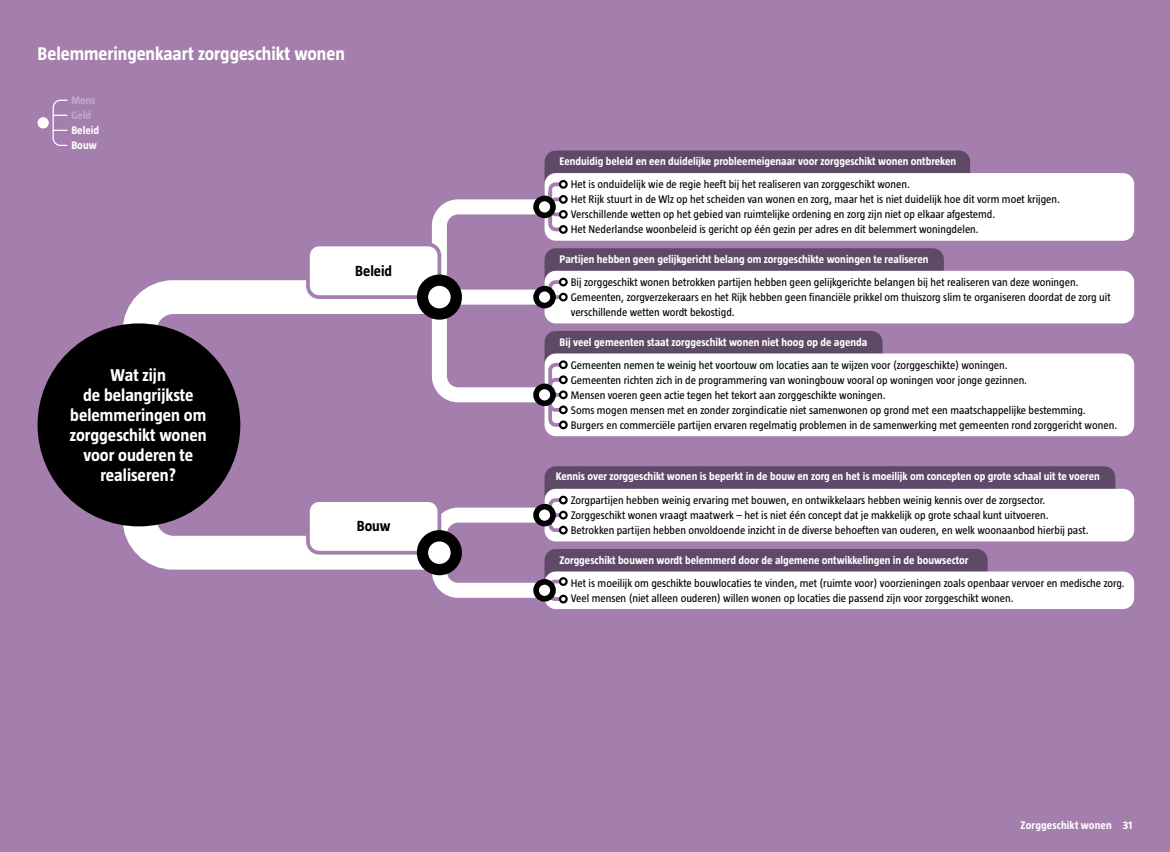
<style>
.page{position:relative;width:1170px;height:852px;background:#fff}
.page>*{position:absolute;margin:0;border:0;box-sizing:border-box;transform-origin:0 0}
.t1{font:700 18.75px "Taz";color:#fff}
.t2{font:700 17.5px/20px "Taz";color:#fff;text-align:center}
.t3{font:700 15px "Taz";color:#000}
.t4{font:11.25px/15px "Taz";color:#000}
.t5{font:700 11.25px/15px "Taz";color:#fff}
.t6{font:700 11.25px/15px "Taz";color:#c0a8c8}
</style>
<div class="page">
<div style="left:0;top:0;width:1170px;height:851px;background:#a47fad"></div>
<svg style="left:128px;top:280px;width:292px;height:28px;background:#f8f6f9"></svg>
<svg style="left:106px;top:308px;width:318px;height:262px"></svg>
<div style="left:545px;top:150px;width:425px;height:72px;background:#5e4967;border-radius:11px"></div>
<div style="left:545px;top:248px;width:399px;height:71px;background:#5e4967;border-radius:11px"></div>
<div style="left:545px;top:331px;width:338px;height:71px;background:#5e4967;border-radius:11px"></div>
<div style="left:545px;top:173px;width:589px;height:68px;background:#fff;border-radius:11px"></div>
<div style="left:545px;top:271px;width:589px;height:52px;background:#fff;border-radius:11px"></div>
<div style="left:545px;top:353px;width:589px;height:83px;background:#fff;border-radius:11px"></div>
<div style="left:308px;top:244px;width:131px;height:53px;background:#fff;border-radius:11px"></div>
<div style="left:306px;top:242px;width:135px;height:57px;border:4px solid #a47fad;border-radius:11px"></div>
<div style="left:308px;top:500px;width:131px;height:52px;background:#fff;border-radius:11px"></div>
<div style="left:306px;top:498px;width:135px;height:56px;border:4px solid #a47fad;border-radius:11px"></div>
<div style="left:545px;top:548px;width:443px;height:53px;background:#5e4967;border-radius:11px"></div>
<div style="left:545px;top:571px;width:589px;height:38px;background:#fff;border-radius:11px"></div>
<div style="left:545px;top:466px;width:570px;height:71px;background:#5e4967;border-radius:11px"></div>
<div style="left:545px;top:488px;width:589px;height:53px;background:#fff;border-radius:11px"></div>
<svg style="left:424px;top:180px;width:143px;height:248px"></svg>
<svg style="left:424px;top:496px;width:143px;height:109px"></svg>
<div style="left:536px;top:198px;width:17px;height:17px;background:#fff;border-radius:50%"></div>
<div style="left:533px;top:195px;width:23px;height:23px;border:6px solid #000;border-radius:50%"></div>
<div style="left:536px;top:506px;width:17px;height:17px;background:#fff;border-radius:50%"></div>
<div style="left:533px;top:503px;width:23px;height:23px;border:6px solid #000;border-radius:50%"></div>
<div style="left:536px;top:386px;width:17px;height:17px;background:#fff;border-radius:50%"></div>
<div style="left:533px;top:383px;width:23px;height:23px;border:6px solid #000;border-radius:50%"></div>
<div style="left:536px;top:581px;width:17px;height:17px;background:#fff;border-radius:50%"></div>
<div style="left:533px;top:579px;width:23px;height:22px;border:6px solid #000;border-radius:50%"></div>
<div style="left:536px;top:288px;width:17px;height:17px;background:#fff;border-radius:50%"></div>
<div style="left:533px;top:286px;width:23px;height:22px;border:6px solid #000;border-radius:50%"></div>
<div style="left:560px;top:181px;width:7px;height:6px;background:#fff;border-radius:50%"></div>
<div style="left:559px;top:180px;width:9px;height:9px;border:2px solid #000;border-radius:50%"></div>
<div style="left:560px;top:196px;width:7px;height:6px;background:#fff;border-radius:50%"></div>
<div style="left:559px;top:195px;width:9px;height:9px;border:2px solid #000;border-radius:50%"></div>
<div style="left:559px;top:277px;width:9px;height:9px;border:2px solid #000;border-radius:50%"></div>
<div style="left:559px;top:292px;width:9px;height:9px;border:2px solid #000;border-radius:50%"></div>
<div style="left:560px;top:578px;width:7px;height:6px;background:#fff;border-radius:50%"></div>
<div style="left:559px;top:577px;width:9px;height:8px;border:2px solid #000;border-radius:50%"></div>
<div style="left:560px;top:361px;width:7px;height:7px;background:#fff;border-radius:50%"></div>
<div style="left:559px;top:360px;width:9px;height:9px;border:2px solid #000;border-radius:50%"></div>
<div style="left:560px;top:376px;width:7px;height:7px;background:#fff;border-radius:50%"></div>
<div style="left:559px;top:375px;width:9px;height:9px;border:2px solid #000;border-radius:50%"></div>
<div style="left:560px;top:211px;width:7px;height:7px;background:#fff;border-radius:50%"></div>
<div style="left:559px;top:210px;width:9px;height:9px;border:2px solid #000;border-radius:50%"></div>
<div style="left:560px;top:226px;width:7px;height:7px;background:#fff;border-radius:50%"></div>
<div style="left:559px;top:225px;width:9px;height:9px;border:2px solid #000;border-radius:50%"></div>
<div style="left:559px;top:594px;width:9px;height:9px;border:2px solid #000;border-radius:50%"></div>
<div style="left:560px;top:391px;width:7px;height:7px;background:#fff;border-radius:50%"></div>
<div style="left:559px;top:390px;width:9px;height:9px;border:2px solid #000;border-radius:50%"></div>
<div style="left:560px;top:406px;width:7px;height:7px;background:#fff;border-radius:50%"></div>
<div style="left:559px;top:405px;width:9px;height:9px;border:2px solid #000;border-radius:50%"></div>
<div style="left:560px;top:421px;width:7px;height:7px;background:#fff;border-radius:50%"></div>
<div style="left:559px;top:420px;width:9px;height:9px;border:2px solid #000;border-radius:50%"></div>
<svg style="left:422px;top:280px;width:34px;height:34px"></svg>
<div style="left:417px;top:274px;width:45px;height:45px;border:11px solid #000;border-radius:50%"></div>
<svg style="left:422px;top:535px;width:34px;height:34px"></svg>
<div style="left:417px;top:530px;width:45px;height:45px;border:11px solid #000;border-radius:50%"></div>
<div style="left:559px;top:495px;width:9px;height:9px;border:2px solid #000;border-radius:50%"></div>
<div style="left:559px;top:510px;width:9px;height:9px;border:2px solid #000;border-radius:50%"></div>
<div style="left:559px;top:525px;width:9px;height:9px;border:2px solid #000;border-radius:50%"></div>
<div style="left:38px;top:323px;width:202px;height:203px;background:#000;border-radius:50%"></div>
<div style="left:38px;top:117px;width:11px;height:11px;background:#fff;border-radius:50%"></div>
<svg style="left:52px;top:99px;width:16px;height:47px"></svg>
<h1 class="t1" style="left:38px;top:43px;width:309px">Belemmeringenkaart zorggeschikt wonen</h1>
<p class="t6" style="left:71px;top:92px;width:26px">Mens<br>Geld</p>
<p class="t5" style="left:71px;top:122px;width:29px">Beleid<br>Bouw</p>
<h2 class="t2" style="left:70px;top:364px;width:138px">Wat zijn<br>de belangrijkste belemmeringen om zorggeschikt wonen voor ouderen te realiseren?</h2>
<h3 class="t3" style="left:355px;top:262px;width:38px">Beleid</h3>
<h3 class="t3" style="left:357px;top:517px;width:35px">Bouw</h3>
<p class="t5" style="left:560px;top:153px;width:398px">Eenduidig beleid en een duidelijke probleemeigenaar voor zorggeschikt wonen ontbreken</p>
<p class="t4" style="left:571px;top:177px;width:491px">Het is onduidelijk wie de regie heeft bij het realiseren van zorggeschikt wonen.<br>Het Rijk stuurt in de Wlz op het scheiden van wonen en zorg, maar het is niet duidelijk hoe dit vorm moet krijgen.<br>Verschillende wetten op het gebied van ruimtelijke ordening en zorg zijn niet op elkaar afgestemd.<br>Het Nederlandse woonbeleid is gericht op één gezin per adres en dit belemmert woningdelen.</p>
<p class="t5" style="left:560px;top:252px;width:370px">Partijen hebben geen gelijkgericht belang om zorggeschikte woningen te realiseren</p>
<p class="t4" style="left:571px;top:274px;width:541px">Bij zorggeschikt wonen betrokken partijen hebben geen gelijkgerichte belangen bij het realiseren van deze woningen.<br>Gemeenten, zorgverzekeraars en het Rijk hebben geen financiële prikkel om thuiszorg slim te organiseren doordat de zorg uit verschillende wetten wordt bekostigd.</p>
<p class="t5" style="left:560px;top:334px;width:309px">Bij veel gemeenten staat zorggeschikt wonen niet hoog op de agenda</p>
<p class="t4" style="left:571px;top:357px;width:548px">Gemeenten nemen te weinig het voortouw om locaties aan te wijzen voor (zorggeschikte) woningen.<br>Gemeenten richten zich in de programmering van woningbouw vooral op woningen voor jonge gezinnen.<br>Mensen voeren geen actie tegen het tekort aan zorggeschikte woningen.<br>Soms mogen mensen met en zonder zorgindicatie niet samenwonen op grond met een maatschappelijke bestemming.<br>Burgers en commerciële partijen ervaren regelmatig problemen in de samenwerking met gemeenten rond zorggericht wonen.</p>
<p class="t5" style="left:556px;top:468px;width:546px">Kennis over zorggeschikt wonen is beperkt in de bouw en zorg en het is moeilijk om concepten op grote schaal uit te voeren</p>
<p class="t4" style="left:571px;top:492px;width:519px">Zorgpartijen hebben weinig ervaring met bouwen, en ontwikkelaars hebben weinig kennis over de zorgsector.<br>Zorggeschikt wonen vraagt maatwerk – het is niet één concept dat je makkelijk op grote schaal kunt uitvoeren.<br>Betrokken partijen hebben onvoldoende inzicht in de diverse behoeften van ouderen, en welk woonaanbod hierbij past.</p>
<p class="t5" style="left:560px;top:552px;width:411px">Zorggeschikt bouwen wordt belemmerd door de algemene ontwikkelingen in de bouwsector</p>
<p class="t4" style="left:571px;top:575px;width:556px">Het is moeilijk om geschikte bouwlocaties te vinden, met (ruimte voor) voorzieningen zoals openbaar vervoer en medische zorg.<br>Veel mensen (niet alleen ouderen) willen wonen op locaties die passend zijn voor zorggeschikt wonen.</p>
<p class="t5" style="left:1021px;top:817px;width:113px">Zorggeschikt wonen 31</p>
</div>
